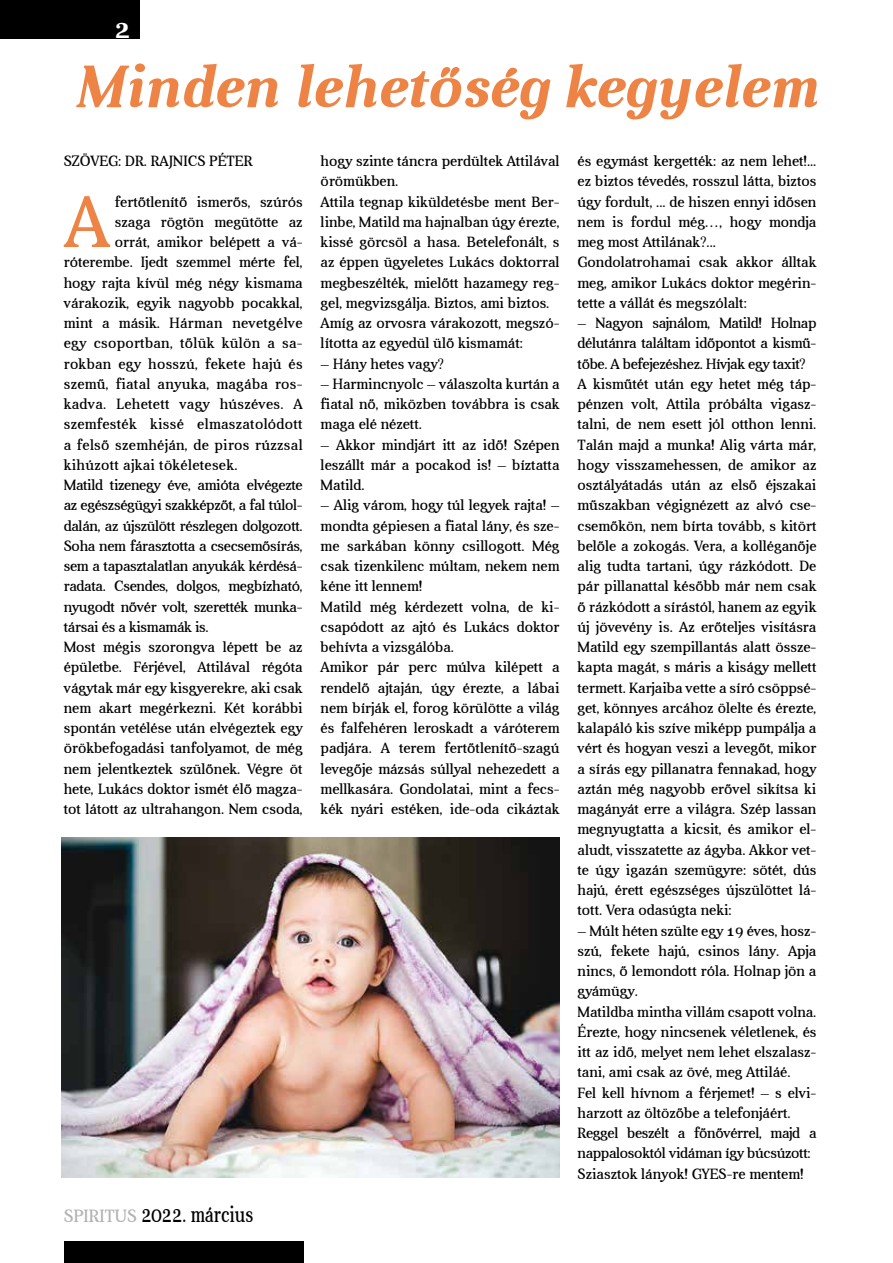
<style>
.page{position:relative;width:893px;height:1263px;background:#fff}
.page>*{position:absolute;margin:0;border:0;box-sizing:border-box;transform-origin:0 0}
.t1{font:73.35px "Aver";color:#ed8446}
.t2{font:italic 700 60px "Aver";color:#ed8446}
.t3{font:700 27px "Aver";color:#fff}
.t4{font:22.5px "Aver";color:#000;scale:.8 1}
.t5{font:15px/20.2px "Aver";color:#000}
.t6{font:15px "Aver";letter-spacing:-.02em;color:#000}
.t7{font:15px "Aver";letter-spacing:.02em;color:#000}
.s1{font-size:18px;color:#b3b2b2}
</style>
<div class="page">
<div style="left:64px;top:1242px;width:239px;height:21px;background:#000"></div>
<div style="left:0;top:0;width:139px;height:38px;background:#000"></div>
<img style="left:62px;top:838px;width:498px;height:340px">
<h3 class="t3" style="left:114px;top:14px;width:18px">2</h3>
<h2 class="t2" style="left:74px;top:53px;width:743px">Minden lehetőség kegyelem</h2>
<p class="t5" style="left:64px;top:151px;width:190px">SZÖVEG: DR. RAJNICS PÉTER</p>
<h1 class="t1" style="left:64px;top:182px;width:46px">A</h1>
<p class="t5" style="left:115px;top:192px;width:189px">fertőtlenítő ismerős, szúrós</p>
<p class="t5" style="left:321px;top:151px;width:240px">hogy szinte táncra perdültek Attilával örömükben.<br>Attila tegnap kiküldetésbe ment Ber&shy;linbe, Matild ma hajnalban úgy érezte, kissé görcsöl a hasa. Betelefonált, s az éppen ügyeletes Lukács doktorral megbeszélték, mielőtt hazamegy reg&shy;gel, megvizsgálja. Biztos, ami biztos.<br>Amíg az orvosra várakozott, megszó&shy;lította az egyedül ülő kismamát:</p>
<p class="t5" style="left:321px;top:354px;width:125px">– Hány hetes vagy?</p>
<p class="t5" style="left:321px;top:374px;width:240px;text-align:justify">– Harmincnyolc – válaszolta kurtán a fiatal nő, miközben továbbra is csak maga elé nézett.</p>
<p class="t5" style="left:321px;top:435px;width:240px;text-align:justify">– Akkor mindjárt itt az idő! Szépen leszállt már a pocakod is! – bíztatta Matild.</p>
<p class="t5" style="left:321px;top:495px;width:240px">– Alig várom, hogy túl legyek rajta! – mondta gépiesen a fiatal lány, és sze&shy;me sarkában könny csillogott. Még csak tizenkilenc múltam, nekem nem kéne itt lennem!<br>Matild még kérdezett volna, de ki&shy;csapódott az ajtó és Lukács doktor behívta a vizsgálóba.<br>Amikor pár perc múlva kilépett a rendelő ajtaján, úgy érezte, a lábai nem bírják el, forog körülötte a világ és falfehéren leroskadt a váróterem padjára. A terem fertőtlenítő-szagú levegője mázsás súllyal nehezedett a mellkasára. Gondolatai, mint a fecs&shy;kék nyári estéken, ide-oda cikáztak</p>
<p class="t5" style="left:577px;top:151px;width:240px">és egymást kergették: az nem lehet!... ez biztos tévedés, rosszul látta, biztos úgy fordult, ... de hiszen ennyi idősen nem is fordul még…, hogy mondja meg most Attilának?...<br>Gondolatrohamai csak akkor álltak meg, amikor Lukács doktor megérin&shy;tette a vállát és megszólalt:</p>
<p class="t5" style="left:577px;top:313px;width:240px">– Nagyon sajnálom, Matild! Holnap délutánra találtam időpontot a kismű&shy;tőbe. A befejezéshez. Hívjak egy taxit?<br>A kisműtét után egy hetet még táp&shy;pénzen volt, Attila próbálta vigasz&shy;talni, de nem esett jól otthon lenni.<br>Talán majd a munka! Alig várta már, hogy visszamehessen, de amikor az osztályátadás után az első éjszakai műszakban végignézett az alvó cse&shy;csemőkön, nem bírta tovább, s kitört belőle a zokogás. Vera, a kolléganője alig tudta tartani, úgy rázkódott. De pár pillanattal később már nem csak ő rázkódott a sírástól, hanem az egyik új jövevény is. Az erőteljes visításra Matild egy szempillantás alatt össze&shy;kapta magát, s máris a kiságy mellett termett. Karjaiba vette a síró csöppsé&shy;get, könnyes arcához ölelte és érezte, kalapáló kis szíve miképp pumpálja a vért és hogyan veszi a levegőt, mikor a sírás egy pillanatra fennakad, hogy aztán még nagyobb erővel sikítsa ki magányát erre a világra. Szép lassan megnyugtatta a kicsit, és amikor el&shy;aludt, visszatette az ágyba. Akkor vet&shy;te úgy igazán szemügyre: sötét, dús hajú, érett egészséges újszülöttet lá&shy;tott. Vera odasúgta neki:</p>
<p class="t5" style="left:577px;top:921px;width:240px">– Múlt héten szülte egy 19 éves, hos - szú, fekete hajú, csinos lány. Apja nincs, ő lemondott róla. Holnap jön a gyámügy.<br>Matildba mintha villám csapott volna.<br>Érezte, hogy nincsenek véletlenek, és itt az idő, melyet nem lehet elszalasz&shy;tani, ami csak az övé, meg Attiláé.<br>Fel kell hívnom a férjemet! – s elvi&shy;harzott az öltözőbe a telefonjáért.<br>Reggel beszélt a főnővérrel, majd a nappalosoktól vidáman így búcsúzott:<br>Sziasztok lányok! GYES-re mentem!</p>
<p class="t5" style="left:115px;top:212px;width:189px">szaga rögtön megütötte az</p>
<p class="t5" style="left:115px;top:232px;width:189px">orrát, amikor belépett a vá-</p>
<p class="t5" style="left:64px;top:252px;width:240px">róterembe. Ijedt szemmel mérte fel,</p>
<p class="t5" style="left:64px;top:273px;width:240px">hogy rajta kívül még négy kismama</p>
<p class="t5" style="left:64px;top:293px;width:240px">várakozik, egyik nagyobb pocakkal,</p>
<p class="t7" style="left:64px;top:315px;width:240px">mint a másik. Hárman nevetgélve</p>
<p class="t7" style="left:64px;top:335px;width:240px">egy csoportban, tőlük külön a sa-</p>
<p class="t7" style="left:64px;top:355px;width:240px">rokban egy hosszú, fekete hajú és</p>
<p class="t7" style="left:64px;top:375px;width:240px">szemű, fiatal anyuka, magába ros-</p>
<p class="t7" style="left:64px;top:396px;width:240px">kadva. Lehetett vagy húszéves. A</p>
<p class="t7" style="left:64px;top:416px;width:240px">szemfesték kissé elmaszatolódott</p>
<p class="t7" style="left:64px;top:436px;width:240px">a felső szemhéján, de piros rúzzsal</p>
<p class="t7" style="left:64px;top:456px;width:175px">kihúzott ajkai tökéletesek.</p>
<p class="t6" style="left:64px;top:477px;width:240px">Matild tizenegy éve, amióta elvégezte</p>
<p class="t6" style="left:64px;top:497px;width:240px">az egészségügyi szakképzőt, a fal túlol-</p>
<p class="t6" style="left:64px;top:517px;width:240px">dalán, az újszülött részlegen dolgozott.</p>
<p class="t6" style="left:64px;top:537px;width:240px">Soha nem fárasztotta a csecsemősírás,</p>
<p class="t6" style="left:64px;top:558px;width:240px">sem a tapasztalatlan anyukák kérdésá-</p>
<p class="t6" style="left:64px;top:578px;width:240px">radata. Csendes, dolgos, megbízható,</p>
<p class="t6" style="left:64px;top:598px;width:240px">nyugodt nővér volt, szerették munka-</p>
<p class="t6" style="left:64px;top:618px;width:146px">társai és a kismamák is.</p>
<p class="t5" style="left:64px;top:637px;width:240px">Most mégis szorongva lépett be az</p>
<p class="t5" style="left:64px;top:657px;width:240px">épületbe. Férjével, Attilával régóta</p>
<p class="t5" style="left:64px;top:678px;width:240px">vágytak már egy kisgyerekre, aki csak</p>
<p class="t5" style="left:64px;top:698px;width:240px">nem akart megérkezni. Két korábbi</p>
<p class="t5" style="left:64px;top:718px;width:240px">spontán vetélése után elvégeztek egy</p>
<p class="t5" style="left:64px;top:738px;width:240px">örökbefogadási tanfolyamot, de még</p>
<p class="t5" style="left:64px;top:759px;width:240px">nem jelentkeztek szülőnek. Végre öt</p>
<p class="t5" style="left:64px;top:779px;width:240px">hete, Lukács doktor ismét élő magza-</p>
<p class="t5" style="left:64px;top:799px;width:240px">tot látott az ultrahangon. Nem csoda,</p>
<h3 class="t4" style="left:64px;top:1202px;width:238px"><span class="s1">SPIRITUS</span> 2022. március</h3>
</div>
